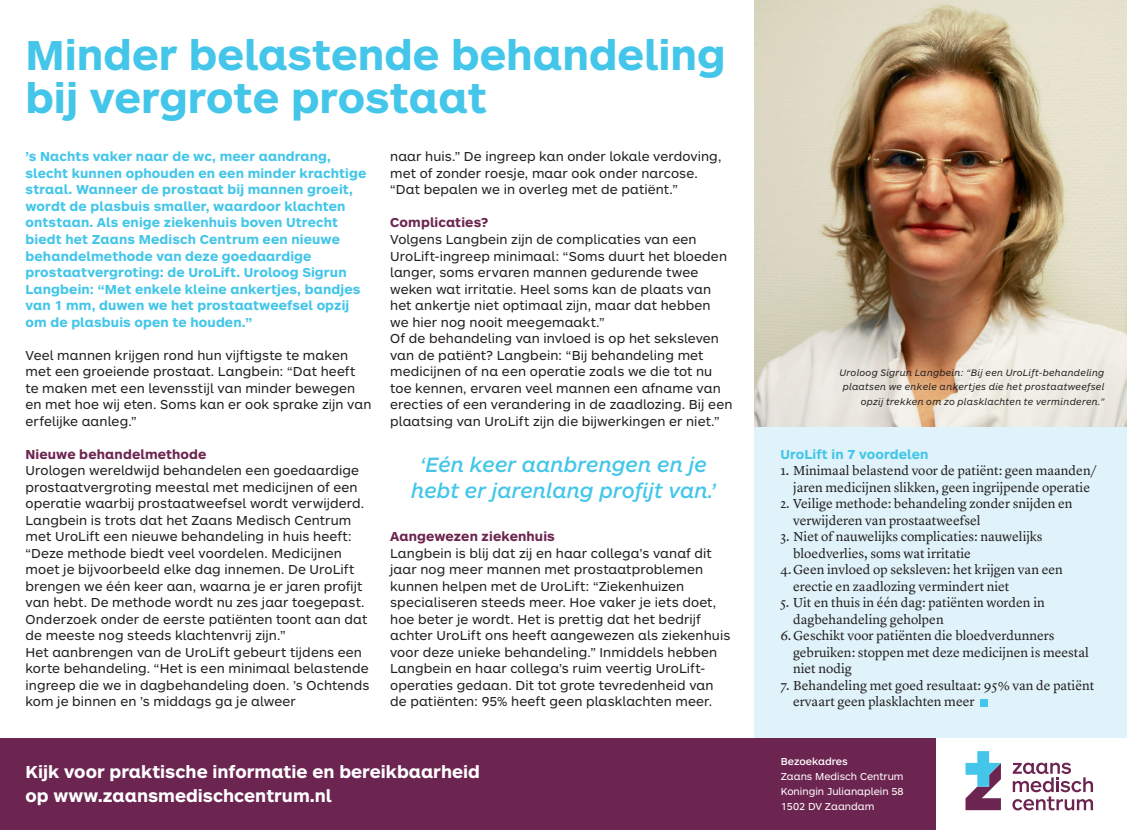
<style>
.page{position:relative;width:1127px;height:830px;background:#fff}
.page>*{position:absolute;margin:0;border:0;box-sizing:border-box;transform-origin:0 0}
.Header_2___24pt_26pt{font:700 43.35px/43.3px "ARS Maquette Pro";color:#43c6e9}
.Header_2___45pt_50pt{font:italic 500 21.45px/25.5px "ARS Maquette Pro";color:#43c6e9;text-align:center}
.Kadertekst_10pt_12pt{font:700 18px/24px "ARS Maquette Pro";color:#fff}
.Body_schreefloos_9pt{font:13.5px/16.5px "ARS Maquette Pro";letter-spacing:.01em;color:#231f20}
.Body_schreef_10pt_12{font:13.5px/16.5px "Lyon Text";color:#231f20}
.Body_schreef_10pt_12-2{font:700 13.5px/16.5px "ARS Maquette Pro";letter-spacing:.01em;color:#43c6e9}
.Body_schreef_10pt_12-3{font:700 13.5px "ARS Maquette Pro";letter-spacing:.01em;color:#6c2550}
.Body_schreefloos_9pt-2{font:10.5px "ARS Maquette Pro";color:#fff}
.Body_schreefloos_9pt-3{font:500 10.5px "ARS Maquette Pro";color:#fff}
.Body_schreefloos_9pt-4{font:italic 9.75px/14.2px "ARS Maquette Pro";letter-spacing:.02em;color:#231f20;text-align:right}
</style>
<div class="page">
<div style="left:755px;top:0;width:372px;height:740px;background:#e0f3fa"></div>
<div style="left:191px;top:737px;width:936px;height:92px;background:#fff"></div>
<img style="left:755px;top:0;width:372px;height:426px">
<div style="left:0;top:737px;width:935px;height:92px;background:#6c2550"></div>
<svg style="left:1012px;top:762px;width:81px;height:48px"></svg>
<svg style="left:965px;top:751px;width:36px;height:58px"></svg>
<div style="left:980px;top:698px;width:8px;height:8px;background:#43c6e9"></div>
<p class="Header_2___24pt_26pt" style="left:26px;top:31px;width:702px">Minder belastende behandeling bij vergrote prostaat</p>
<p class="Body_schreef_10pt_12-2" style="left:26px;top:148px;width:342px">’s Nachts vaker naar de wc, meer aandrang, slecht kunnen ophouden en een minder krachtige straal. Wanneer de prostaat bij mannen groeit, wordt de plasbuis smaller, waardoor klachten ontstaan. Als enige ziekenhuis boven Utrecht biedt het Zaans Medisch Centrum een nieuwe behandelmethode van deze goedaardige prostaatvergroting: de UroLift. Uroloog Sigrun Langbein: “Met enkele kleine ankertjes, bandjes van 1 mm, duwen we het prostaatweefsel opzij om de plasbuis open te houden.”</p>
<p class="Body_schreefloos_9pt" style="left:26px;top:346px;width:347px">Veel mannen krijgen rond hun vijftigste te maken met een groeiende prostaat. Langbein: “Dat heeft te maken met een levensstijl van minder bewegen en met hoe wij eten. Soms kan er ook sprake zijn van erfelijke aanleg.”</p>
<p class="Body_schreef_10pt_12-3" style="left:26px;top:445px;width:183px">Nieuwe behandelmethode</p>
<p class="Body_schreefloos_9pt" style="left:26px;top:461px;width:343px">Urologen wereldwijd behandelen een goedaardige prostaatvergroting meestal met medicijnen of een operatie waarbij prostaatweefsel wordt verwijderd.<br>Langbein is trots dat het Zaans Medisch Centrum met UroLift een nieuwe behandeling in huis heeft: “Deze methode biedt veel voordelen. Medicijnen moet je bijvoorbeeld elke dag innemen. De UroLift brengen we één keer aan, waarna je er jaren profijt van hebt. De methode wordt nu zes jaar toegepast.<br>Onderzoek onder de eerste patiënten toont aan dat de meeste nog steeds klachtenvrij zijn.”</p>
<p class="Body_schreefloos_9pt" style="left:26px;top:643px;width:345px">Het aanbrengen van de UroLift gebeurt tijdens een korte behandeling. “Het is een minimaal belastende ingreep die we in dagbehandeling doen. ’s Ochtends kom je binnen en ’s middags ga je alweer</p>
<p class="Body_schreefloos_9pt" style="left:390px;top:148px;width:333px">naar huis.” De ingreep kan onder lokale verdoving, met of zonder roesje, maar ook onder narcose. “Dat bepalen we in overleg met de patiënt.”</p>
<p class="Body_schreef_10pt_12-3" style="left:390px;top:214px;width:100px">Complicaties?</p>
<p class="Body_schreefloos_9pt" style="left:390px;top:230px;width:338px">Volgens Langbein zijn de complicaties van een UroLift-ingreep minimaal: “Soms duurt het bloeden langer, soms ervaren mannen gedurende twee weken wat irritatie. Heel soms kan de plaats van het ankertje niet optimaal zijn, maar dat hebben we hier nog nooit meegemaakt.”</p>
<p class="Body_schreefloos_9pt" style="left:390px;top:329px;width:344px">Of de behandeling van invloed is op het seksleven van de patiënt? Langbein: “Bij behandeling met medicijnen of na een operatie zoals we die tot nu toe kennen, ervaren veel mannen een afname van erecties of een verandering in de zaadlozing. Bij een plaatsing van UroLift zijn die bijwerkingen er niet.”</p>
<p class="Header_2___45pt_50pt" style="left:411px;top:450px;width:306px">‘Eén keer aanbrengen en je hebt er jarenlang profijt van.’</p>
<p class="Body_schreef_10pt_12-3" style="left:390px;top:527px;width:166px">Aangewezen ziekenhuis</p>
<p class="Body_schreefloos_9pt" style="left:390px;top:544px;width:342px">Langbein is blij dat zij en haar collega’s vanaf dit jaar nog meer mannen met prostaatproblemen kunnen helpen met de UroLift: “Ziekenhuizen specialiseren steeds meer. Hoe vaker je iets doet, hoe beter je wordt. Het is prettig dat het bedrijf achter UroLift ons heeft aangewezen als ziekenhuis voor deze unieke behandeling.” Inmiddels hebben Langbein en haar collega’s ruim veertig UroLift&shy;operaties gedaan. Dit tot grote tevredenheid van de patiënten: 95% heeft geen plasklachten meer.</p>
<p class="Kadertekst_10pt_12pt" style="left:26px;top:758px;width:456px">Kijk voor praktische informatie en bereikbaarheid op www.zaansmedischcentrum.nl</p>
<p class="Body_schreefloos_9pt-4" style="left:839px;top:365px;width:266px">Uroloog Sigrun Langbein: “Bij een UroLift-behandeling plaatsen we enkele ankertjes die het prostaatweefsel opzij trekken om zo plasklachten te verminderen.”</p>
<p class="Body_schreef_10pt_12-2" style="left:780px;top:445px;width:150px">UroLift in 7 voordelen</p>
<p class="Body_schreef_10pt_12" style="left:780px;top:461px;width:318px;text-align:center">1. Minimaal belastend voor de patiënt: geen maanden/ jaren medicijnen slikken, geen ingrijpende operatie</p>
<p class="Body_schreef_10pt_12" style="left:793px;top:494px;width:281px;text-indent:-13px">2. Veilige methode: behandeling zonder snijden en verwijderen van prostaatweefsel</p>
<p class="Body_schreef_10pt_12" style="left:793px;top:527px;width:251px;text-indent:-13px">3. Niet of nauwelijks complicaties: nauwelijks bloedverlies, soms wat irritatie</p>
<p class="Body_schreef_10pt_12" style="left:793px;top:560px;width:271px;text-indent:-13px">4.Geen invloed op seksleven: het krijgen van een erectie en zaadlozing vermindert niet</p>
<p class="Body_schreef_10pt_12" style="left:793px;top:593px;width:253px;text-indent:-13px">5. Uit en thuis in één dag: patiënten worden in dagbehandeling geholpen</p>
<p class="Body_schreef_10pt_12" style="left:793px;top:626px;width:297px;text-indent:-13px">6.Geschikt voor patiënten die bloedverdunners gebruiken: stoppen met deze medicijnen is meestal niet nodig</p>
<p class="Body_schreef_10pt_12" style="left:793px;top:675px;width:303px;text-indent:-13px">7. Behandeling met goed resultaat: 95% van de patiënt ervaart geen plasklachten meer</p>
<p class="Body_schreefloos_9pt-3" style="left:781px;top:753px;width:69px">Bezoekadres</p>
<p class="Body_schreefloos_9pt-2" style="left:781px;top:768px;width:124px">Zaans Medisch Centrum</p>
<p class="Body_schreefloos_9pt-2" style="left:781px;top:783px;width:124px">Koningin Julianaplein 58</p>
<p class="Body_schreefloos_9pt-2" style="left:781px;top:798px;width:95px">1502 DV Zaandam</p>
</div>
